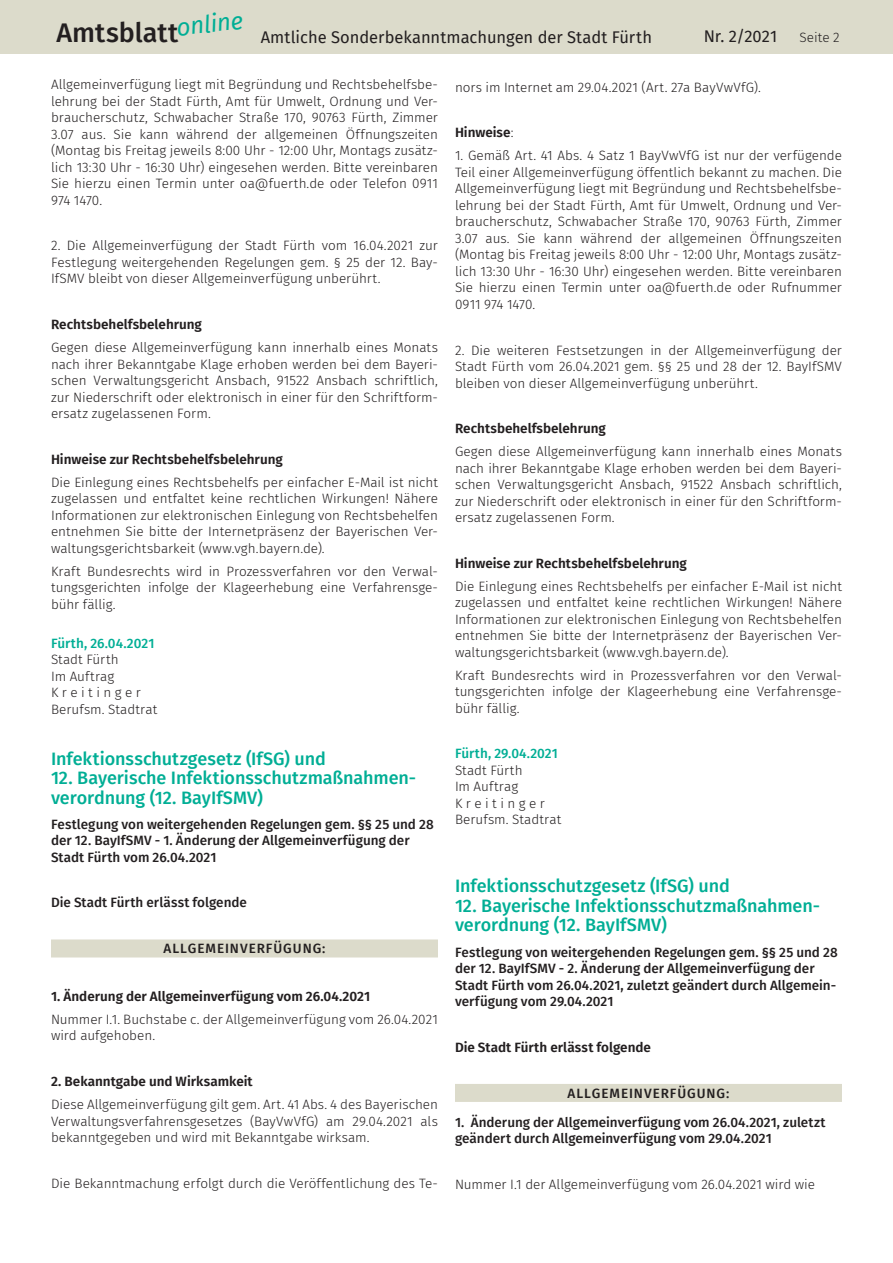
<style>
.page{position:relative;width:893px;height:1263px;background:#fff}
.page>*{position:absolute;margin:0;border:0;box-sizing:border-box;transform-origin:0 0}
.t1{font:500 27px "Fira Sans";letter-spacing:.005em;color:#231f20}
.t2{font:italic 24px "Fira Sans";color:#00ae95}
.t3{font:500 18px/19.5px "Fira Sans";letter-spacing:-.005em;color:#00ae95}
.t4{font:16.5px "Fira Sans";color:#231f20}
.t5{font:300 13.5px/16.5px "Fira Sans";letter-spacing:-.005em;color:#231f20;text-align:justify}
.t6{font:500 13.5px/16.5px "Fira Sans";color:#231f20}
.t7{font:600 13.5px "Fira Sans";color:#231f20}
.t8{font:500 13.5px "Fira Sans";letter-spacing:.07em;color:#231f20}
.t9{font:500 13.5px "Fira Sans";color:#00ae95}
.s1{font-weight:300}
</style>
<div class="page">
<div style="left:0;top:0;width:893px;height:53px;background:#dcdbcb"></div>
<div style="left:51px;top:939px;width:387px;height:18px;background:#dcdbcb"></div>
<div style="left:455px;top:1084px;width:387px;height:18px;background:#dcdbcb"></div>
<h2 class="t2" style="left:175px;top:9px;width:68px;rotate:-6deg">online</h2>
<h1 class="t1" style="left:56px;top:11px;width:124px">Amtsblatt</h1>
<p class="t4" style="left:261px;top:24px;width:393px">Amtliche Sonderbekanntmachungen der Stadt Fürth</p>
<p class="t4" style="left:704px;top:24px;width:75px">Nr. 2/2021</p>
<p class="t5" style="left:799px;top:29px;width:42px">Seite 2</p>
<p class="t5" style="left:51px;top:76px;width:388px">Allgemeinverfügung liegt mit Begründung und Rechtsbehelfsbe&shy;lehrung bei der Stadt Fürth, Amt für Umwelt, Ordnung und Ver&shy;braucherschutz, Schwabacher Straße 170, 90763 Fürth, Zimmer 3.07 aus. Sie kann während der allgemeinen Öffnungszeiten (Montag bis Freitag jeweils 8:00 Uhr - 12:00 Uhr, Montags zusätz&shy;lich 13:30 Uhr - 16:30 Uhr) eingesehen werden. Bitte vereinbaren Sie hierzu einen Termin unter oa@fuerth.de oder Telefon 0911<br>974 1470.</p>
<p class="t5" style="left:51px;top:237px;width:388px">2. Die Allgemeinverfügung der Stadt Fürth vom 16.04.2021 zur Festlegung weitergehenden Regelungen gem. § 25 der 12. Bay-IfSMV bleibt von dieser Allgemeinverfügung unberührt.</p>
<p class="t7" style="left:51px;top:313px;width:152px">Rechtsbehelfsbelehrung</p>
<p class="t5" style="left:51px;top:339px;width:388px">Gegen diese Allgemeinverfügung kann innerhalb eines Monats nach ihrer Bekanntgabe Klage erhoben werden bei dem Bayeri&shy;schen Verwaltungsgericht Ansbach, 91522 Ansbach schriftlich, zur Niederschrift oder elektronisch in einer für den Schriftform&shy;ersatz zugelassenen Form.</p>
<p class="t7" style="left:51px;top:448px;width:233px">Hinweise zur Rechtsbehelfsbelehrung</p>
<p class="t5" style="left:51px;top:474px;width:388px">Die Einlegung eines Rechtsbehelfs per einfacher E-Mail ist nicht zugelassen und entfaltet keine rechtlichen Wirkungen! Nähere Informationen zur elektronischen Einlegung von Rechtsbehelfen entnehmen Sie bitte der Internetpräsenz der Bayerischen Ver&shy;waltungsgerichtsbarkeit (www.vgh.bayern.de).</p>
<p class="t5" style="left:51px;top:562px;width:388px">Kraft Bundesrechts wird in Prozessverfahren vor den Verwal&shy;tungsgerichten infolge der Klageerhebung eine Verfahrensge&shy;bühr fällig.</p>
<p class="t9" style="left:51px;top:632px;width:105px">Fürth, 26.04.2021</p>
<p class="t5" style="left:51px;top:651px;width:108px;text-align:left">Stadt Fürth<br>Im Auftrag<br>K r e i t i n g e r<br>Berufsm. Stadtrat</p>
<h3 class="t3" style="left:51px;top:748px;width:276px">Infektionsschutzgesetz (IfSG) und</h3>
<h3 class="t3" style="left:51px;top:767px;width:367px">12. Bayerische Infektionsschutzmaßnahmen&shy;verordnung (12. BayIfSMV)</h3>
<p class="t6" style="left:51px;top:815px;width:384px">Festlegung von weitergehenden Regelungen gem. §§ 25 und 28 der 12. BayIfSMV - 1. Änderung der Allgemeinverfügung der<br>Stadt Fürth vom 26.04.2021</p>
<p class="t6" style="left:51px;top:894px;width:197px">Die Stadt Fürth erlässt folgende</p>
<p class="t8" style="left:164px;top:937px;width:163px">ALLGEMEINVERFÜGUNG:</p>
<p class="t7" style="left:51px;top:985px;width:321px">1. Änderung der Allgemeinverfügung vom 26.04.2021</p>
<p class="t5" style="left:51px;top:1011px;width:388px">Nummer I.1. Buchstabe c. der Allgemeinverfügung vom 26.04.2021 wird aufgehoben.</p>
<p class="t7" style="left:51px;top:1070px;width:203px">2. Bekanntgabe und Wirksamkeit</p>
<p class="t5" style="left:51px;top:1096px;width:388px">Diese Allgemeinverfügung gilt gem. Art. 41 Abs. 4 des Bayerischen Verwaltungsverfahrensgesetzes (BayVwVfG) am 29.04.2021 als bekanntgegeben und wird mit Bekanntgabe wirksam.</p>
<p class="t5" style="left:51px;top:1175px;width:388px">Die Bekanntmachung erfolgt durch die Veröffentlichung des Te-</p>
<p class="t5" style="left:455px;top:79px;width:307px">nors im Internet am 29.04.2021 (Art. 27a BayVwVfG).</p>
<p class="t7" style="left:455px;top:122px;width:60px">Hinweise<span class="s1">:</span></p>
<p class="t5" style="left:455px;top:147px;width:388px">1. Gemäß Art. 41 Abs. 4 Satz 1 BayVwVfG ist nur der verfügende Teil einer Allgemeinverfügung öffentlich bekannt zu machen. Die Allgemeinverfügung liegt mit Begründung und Rechtsbehelfsbe&shy;lehrung bei der Stadt Fürth, Amt für Umwelt, Ordnung und Ver&shy;braucherschutz, Schwabacher Straße 170, 90763 Fürth, Zimmer 3.07 aus. Sie kann während der allgemeinen Öffnungszeiten (Montag bis Freitag jeweils 8:00 Uhr - 12:00 Uhr, Montags zusätz&shy;lich 13:30 Uhr - 16:30 Uhr) eingesehen werden. Bitte vereinbaren Sie hierzu einen Termin unter oa@fuerth.de oder Rufnummer 0911 974 1470.</p>
<p class="t5" style="left:455px;top:341px;width:388px">2. Die weiteren Festsetzungen in der Allgemeinverfügung der Stadt Fürth vom 26.04.2021 gem. §§ 25 und 28 der 12. BayIfSMV bleiben von dieser Allgemeinverfügung unberührt.</p>
<p class="t7" style="left:455px;top:417px;width:152px">Rechtsbehelfsbelehrung</p>
<p class="t5" style="left:455px;top:443px;width:388px">Gegen diese Allgemeinverfügung kann innerhalb eines Monats nach ihrer Bekanntgabe Klage erhoben werden bei dem Bayeri&shy;schen Verwaltungsgericht Ansbach, 91522 Ansbach schriftlich, zur Niederschrift oder elektronisch in einer für den Schriftform&shy;ersatz zugelassenen Form.</p>
<p class="t7" style="left:455px;top:552px;width:233px">Hinweise zur Rechtsbehelfsbelehrung</p>
<p class="t5" style="left:455px;top:578px;width:388px">Die Einlegung eines Rechtsbehelfs per einfacher E-Mail ist nicht zugelassen und entfaltet keine rechtlichen Wirkungen! Nähere Informationen zur elektronischen Einlegung von Rechtsbehelfen entnehmen Sie bitte der Internetpräsenz der Bayerischen Ver&shy;waltungsgerichtsbarkeit (www.vgh.bayern.de).</p>
<p class="t5" style="left:455px;top:667px;width:388px">Kraft Bundesrechts wird in Prozessverfahren vor den Verwal&shy;tungsgerichten infolge der Klageerhebung eine Verfahrensge&shy;bühr fällig.</p>
<p class="t9" style="left:455px;top:743px;width:104px">Fürth, 29.04.2021</p>
<p class="t5" style="left:455px;top:762px;width:108px;text-align:left">Stadt Fürth<br>Im Auftrag<br>K r e i t i n g e r<br>Berufsm. Stadtrat</p>
<h3 class="t3" style="left:455px;top:875px;width:276px">Infektionsschutzgesetz (IfSG) und</h3>
<h3 class="t3" style="left:455px;top:895px;width:367px">12. Bayerische Infektionsschutzmaßnahmen&shy;verordnung (12. BayIfSMV)</h3>
<p class="t6" style="left:455px;top:943px;width:384px">Festlegung von weitergehenden Regelungen gem. §§ 25 und 28 der 12. BayIfSMV - 2. Änderung der Allgemeinverfügung der Stadt Fürth vom 26.04.2021, zuletzt geändert durch Allgemein&shy;verfügung vom 29.04.2021</p>
<p class="t7" style="left:455px;top:1036px;width:198px">Die Stadt Fürth erlässt folgende</p>
<p class="t8" style="left:567px;top:1082px;width:163px">ALLGEMEINVERFÜGUNG:</p>
<p class="t6" style="left:455px;top:1113px;width:372px">1. Änderung der Allgemeinverfügung vom 26.04.2021, zuletzt geändert durch Allgemeinverfügung vom 29.04.2021</p>
<p class="t5" style="left:455px;top:1176px;width:362px">Nummer I.1 der Allgemeinverfügung vom 26.04.2021 wird wie</p>
</div>
